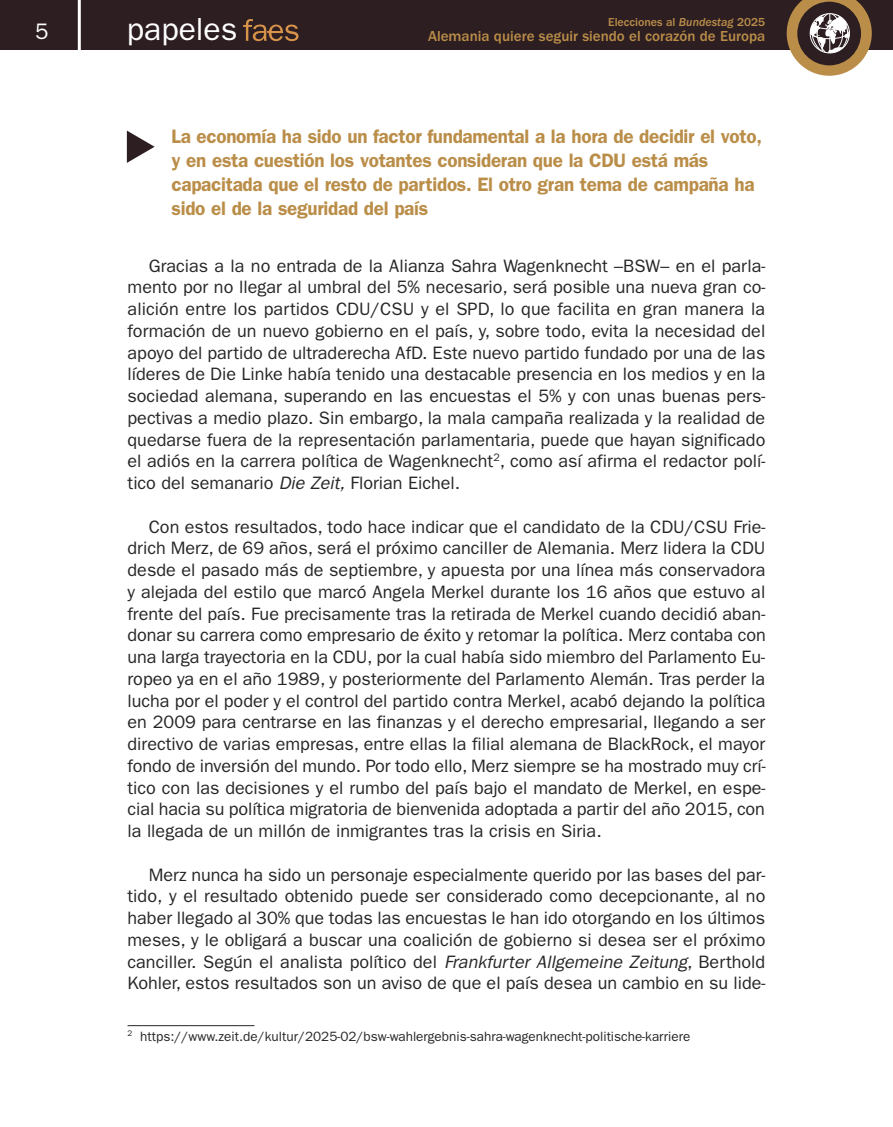
<style>
.page{position:relative;width:893px;height:1127px;background:#fff}
.page>*{position:absolute;margin:0;border:0;box-sizing:border-box;transform-origin:0 0}
.t1{font:31.95px "Franklin Gothic";color:#fff}
.t2{font:22.5px "Franklin Gothic";color:#fff}
.t3{font:600 19.5px/24px "Franklin Gothic";letter-spacing:-.015em;color:#ba8e49}
.t4{font:18px/21.8px "Franklin Gothic";color:#272526;text-align:justify}
.t5{font:500 15px "Franklin Gothic";color:#ba8e49}
.t6{font:13.5px "Franklin Gothic";color:#272526}
.t7{font:500 12px "Franklin Gothic";color:#ba8e49}
.s1{font-style:italic}
</style>
<div class="page">
<div style="left:0;top:0;width:893px;height:50px;background:#2d1e22"></div>
<svg style="left:243px;top:19px;width:56px;height:23px"></svg>
<svg style="left:787px;top:0;width:85px;height:76px"></svg>
<div style="left:810px;top:13px;width:40px;height:40px;border:1px solid #fff;border-radius:50%"></div>
<hr style="left:78px;top:0;width:3px;height:52px;background:#fff">
<svg style="left:127px;top:131px;width:28px;height:32px"></svg>
<hr style="left:128px;top:1025px;width:126px;height:1px;background:#272526">
<h1 class="t1" style="left:127px;top:11px;width:112px">papeles</h1>
<p class="t7" style="left:608px;top:15px;width:159px">Elecciones al <span class="s1">Bundestag</span> 2025</p>
<p class="t2" style="left:35px;top:19px;width:15px">5</p>
<p class="t5" style="left:428px;top:27px;width:339px">Alemania quiere seguir siendo el corazón de Europa</p>
<p class="t3" style="left:172px;top:125px;width:592px">La economía ha sido un factor fundamental a la hora de decidir el voto, y en esta cuestión los votantes consideran que la CDU está más capacitada que el resto de partidos. El otro gran tema de campaña ha sido el de la seguridad del país</p>
<p class="t4" style="left:128px;top:255px;width:639px;text-indent:21px">Gracias a la no entrada de la Alianza Sahra Wagenknecht –BSW– en el parla&shy;mento por no llegar al umbral del 5% necesario, será posible una nueva gran co&shy;alición entre los partidos CDU/CSU y el SPD, lo que facilita en gran manera la formación de un nuevo gobierno en el país, y, sobre todo, evita la necesidad del apoyo del partido de ultraderecha AfD. Este nuevo partido fundado por una de las líderes de Die Linke había tenido una destacable presencia en los medios y en la sociedad alemana, superando en las encuestas el 5% y con unas buenas pers&shy;pectivas a medio plazo. Sin embargo, la mala campaña realizada y la realidad de quedarse fuera de la representación parlamentaria, puede que hayan significado el adiós en la carrera política de Wagenknecht<sup>2</sup>, como así afirma el redactor polí&shy;tico del semanario <span class="s1">Die Zeit,</span> Florian Eichel.</p>
<p class="t4" style="left:128px;top:516px;width:640px;text-indent:21px">Con estos resultados, todo hace indicar que el candidato de la CDU/CSU Frie&shy;drich Merz, de 69 años, será el próximo canciller de Alemania. Merz lidera la CDU desde el pasado más de septiembre, y apuesta por una línea más conservadora y alejada del estilo que marcó Angela Merkel durante los 16 años que estuvo al frente del país. Fue precisamente tras la retirada de Merkel cuando decidió aban&shy;donar su carrera como empresario de éxito y retomar la política. Merz contaba con una larga trayectoria en la CDU, por la cual había sido miembro del Parlamento Eu&shy;ropeo ya en el año 1989, y posteriormente del Parlamento Alemán. Tras perder la lucha por el poder y el control del partido contra Merkel, acabó dejando la política en 2009 para centrarse en las finanzas y el derecho empresarial, llegando a ser directivo de varias empresas, entre ellas la filial alemana de BlackRock, el mayor fondo de inversión del mundo. Por todo ello, Merz siempre se ha mostrado muy crí&shy;tico con las decisiones y el rumbo del país bajo el mandato de Merkel, en espe&shy;cial hacia su política migratoria de bienvenida adoptada a partir del año 2015, con la llegada de un millón de inmigrantes tras la crisis en Siria.</p>
<p class="t4" style="left:128px;top:864px;width:639px;text-indent:21px">Merz nunca ha sido un personaje especialmente querido por las bases del par&shy;tido, y el resultado obtenido puede ser considerado como decepcionante, al no haber llegado al 30% que todas las encuestas le han ido otorgando en los últimos meses, y le obligará a buscar una coalición de gobierno si desea ser el próximo canciller. Según el analista político del <span class="s1">Frankfurter Allgemeine Zeitung</span>, Berthold Kohler, estos resultados son un aviso de que el país desea un cambio en su lide-</p>
<p class="t6" style="left:128px;top:1028px;width:564px"><sup>2</sup> https://www.zeit.de/kultur/2025-02/bsw-wahlergebnis-sahra-wagenknecht-politische-karriere</p>
</div>
